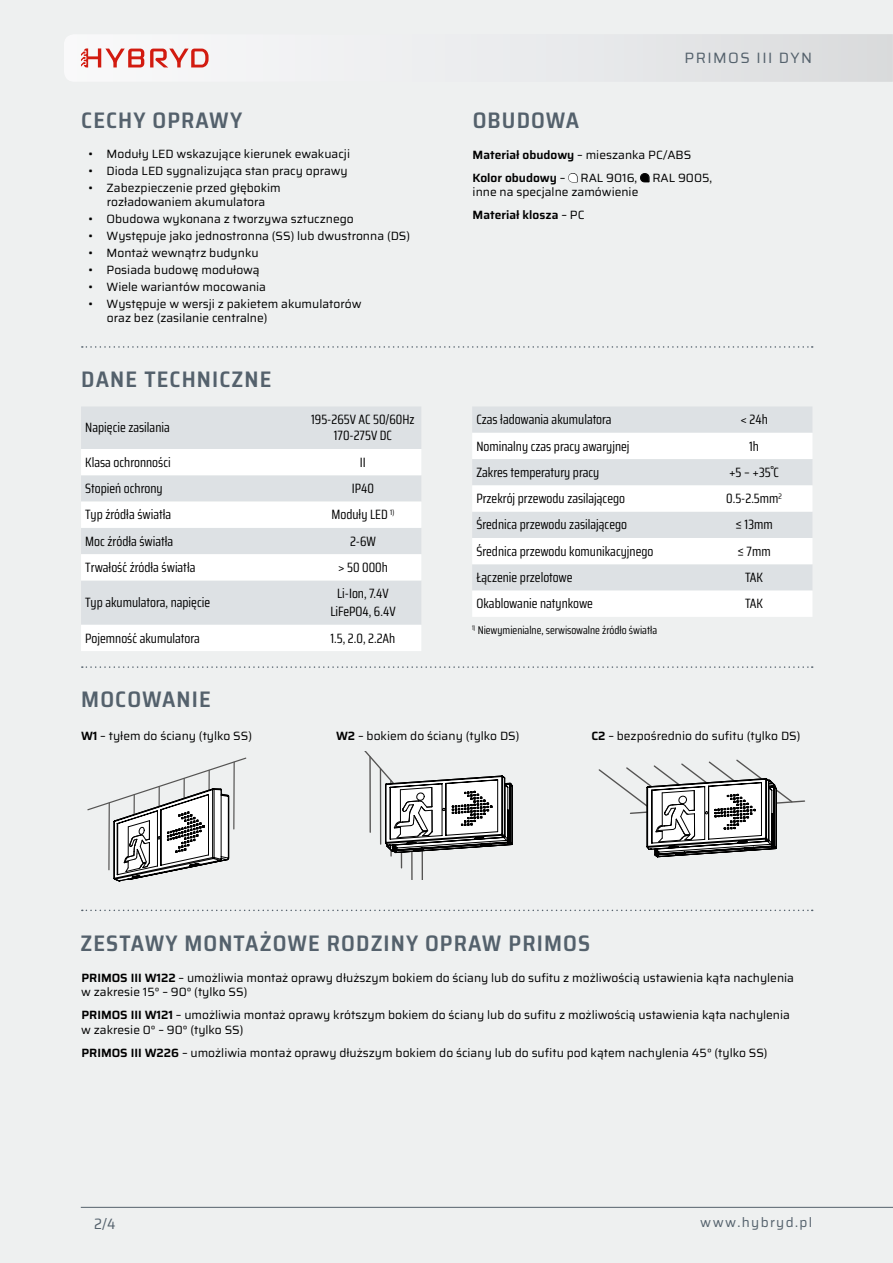
<style>
.page{position:relative;width:893px;height:1263px;background:#eef0f0}
.page>*{position:absolute;margin:0;border:0;box-sizing:border-box;transform-origin:0 0}
.t1{font:600 semi-condensed 22.5px "Saira";letter-spacing:.05em;color:#54616c}
.t2{font:15px "Saira";letter-spacing:.1em;color:#54616c}
.t3{font:semi-condensed 15px "Saira";color:#54616c}
.t4{font:13.5px/16.2px "Saira Condensed";color:#000;text-align:center}
.t5{font:13.5px "Saira";letter-spacing:.1em;color:#54616c}
.t6{font:12px/13.8px "Saira";color:#000}
.t7{font:11.25px "Saira Condensed";color:#000}
.s1{font-weight:600}
</style>
<div class="page">
<hr style="left:81px;top:1207px;width:812px;height:1px;background:#54616c">
<svg style="left:64px;top:34px;width:829px;height:48px"></svg>
<svg style="left:82px;top:346px;width:731px;height:2px"></svg>
<div style="left:81px;top:407px;width:340px;height:42px;background:#dde1e4"></div>
<svg style="left:81px;top:449px;width:340px;height:202px;background:#eef0f2"></svg>
<div style="left:472px;top:407px;width:340px;height:25px;background:#dde1e4"></div>
<svg style="left:472px;top:433px;width:340px;height:184px;background:#f0f2f3"></svg>
<svg style="left:82px;top:666px;width:731px;height:2px"></svg>
<svg style="left:87px;top:757px;width:160px;height:125px"></svg>
<hr style="left:390px;top:781px;width:2px;height:75px;background:#555453">
<hr style="left:401px;top:792px;width:1px;height:76px;background:#555453">
<hr style="left:411px;top:804px;width:2px;height:75px;background:#555453">
<hr style="left:421px;top:816px;width:2px;height:63px;background:#555453">
<svg style="left:364px;top:751px;width:149px;height:102px"></svg>
<svg style="left:598px;top:759px;width:207px;height:98px"></svg>
<svg style="left:82px;top:910px;width:731px;height:1px"></svg>
<h1 class="t1" style="left:81px;top:103px;width:162px">CECHY OPRAWY</h1>
<p class="t6" style="left:88px;top:147px;width:263px">• Moduły LED wskazujące kierunek ewakuacji</p>
<p class="t6" style="left:88px;top:164px;width:261px">• Dioda LED sygnalizująca stan pracy oprawy</p>
<p class="t6" style="left:88px;top:181px;width:194px;text-align:center">• Zabezpieczenie przed głębokim rozładowaniem akumulatora</p>
<p class="t6" style="left:88px;top:212px;width:267px">• Obudowa wykonana z tworzywa sztucznego</p>
<p class="t6" style="left:88px;top:229px;width:323px">• Występuje jako jednostronna (SS) lub dwustronna (DS)</p>
<p class="t6" style="left:88px;top:246px;width:172px">• Montaż wewnątrz budynku</p>
<p class="t6" style="left:88px;top:263px;width:173px">• Posiada budowę modułową</p>
<p class="t6" style="left:88px;top:280px;width:179px">• Wiele wariantów mocowania</p>
<p class="t6" style="left:107px;top:297px;width:256px;text-indent:-19px">• Występuje w wersji z pakietem akumulatorów oraz bez (zasilanie centralne)</p>
<h1 class="t1" style="left:81px;top:362px;width:192px">DANE TECHNICZNE</h1>
<p class="t4" style="left:85px;top:419px;width:86px">Napięcie zasilania</p>
<p class="t4" style="left:311px;top:411px;width:105px">195-265V AC 50/60Hz<br>170-275V DC</p>
<p class="t4" style="left:85px;top:454px;width:87px">Klasa ochronności</p>
<p class="t4" style="left:360px;top:454px;width:7px">II</p>
<p class="t4" style="left:85px;top:480px;width:79px">Stopień ochrony</p>
<p class="t4" style="left:352px;top:480px;width:24px">IP40</p>
<p class="t4" style="left:85px;top:506px;width:87px">Typ źródła światła</p>
<p class="t4" style="left:331px;top:506px;width:64px">Moduły LED <sup>1)</sup></p>
<p class="t4" style="left:85px;top:533px;width:90px">Moc źródła światła</p>
<p class="t4" style="left:350px;top:533px;width:27px">2-6W</p>
<p class="t4" style="left:85px;top:559px;width:112px">Trwałość źródła światła</p>
<p class="t4" style="left:338px;top:559px;width:51px">&gt; 50 000h</p>
<p class="t4" style="left:85px;top:594px;width:126px">Typ akumulatora, napięcie</p>
<p class="t4" style="left:330px;top:584px;width:67px;line-height:18px">Li-Ion, 7.4V<br>LiFePO4, 6.4V</p>
<p class="t4" style="left:85px;top:629px;width:116px">Pojemność akumulatora</p>
<p class="t4" style="left:330px;top:629px;width:66px">1.5, 2.0, 2.2Ah</p>
<p class="t2" style="left:684px;top:47px;width:129px">PRIMOS III DYN</p>
<h1 class="t1" style="left:473px;top:103px;width:108px">OBUDOWA</h1>
<p class="t6" style="left:473px;top:143px;width:241px;line-height:23px"><span class="s1">Materiał obudowy</span> – mieszanka PC/ABS<br><span class="s1">Kolor obudowy</span> – q RAL 9016, q RAL 9005,</p>
<p class="t6" style="left:473px;top:180px;width:167px;line-height:23px">inne na specjalne zamówienie<br><span class="s1">Materiał klosza</span> – PC</p>
<p class="t4" style="left:476px;top:411px;width:137px">Czas ładowania akumulatora</p>
<p class="t4" style="left:740px;top:411px;width:29px">&lt; 24h</p>
<p class="t4" style="left:476px;top:437px;width:155px">Nominalny czas pracy awaryjnej</p>
<p class="t4" style="left:749px;top:437px;width:11px">1h</p>
<p class="t4" style="left:476px;top:464px;width:124px">Zakres temperatury pracy</p>
<p class="t4" style="left:729px;top:464px;width:51px">+5 – +35˚C</p>
<p class="t4" style="left:476px;top:490px;width:150px">Przekrój przewodu zasilającego</p>
<p class="t4" style="left:726px;top:490px;width:57px">0.5-2.5mm<sup>2</sup></p>
<p class="t4" style="left:476px;top:516px;width:152px">Średnica przewodu zasilającego</p>
<p class="t4" style="left:735px;top:516px;width:39px">≤ 13mm</p>
<p class="t4" style="left:476px;top:543px;width:178px">Średnica przewodu komunikacyjnego</p>
<p class="t4" style="left:737px;top:543px;width:35px">≤ 7mm</p>
<p class="t4" style="left:476px;top:569px;width:98px">Łączenie przelotowe</p>
<p class="t4" style="left:745px;top:569px;width:20px">TAK</p>
<p class="t4" style="left:476px;top:595px;width:118px">Okablowanie natynkowe</p>
<p class="t4" style="left:745px;top:595px;width:20px">TAK</p>
<p class="t7" style="left:472px;top:622px;width:186px"><sup>1)</sup> Niewymienialne, serwisowalne źródło światła</p>
<h1 class="t1" style="left:81px;top:682px;width:131px">MOCOWANIE</h1>
<p class="t6" style="left:81px;top:729px;width:173px"><span class="s1">W1</span> – tyłem do ściany (tylko SS)</p>
<p class="t6" style="left:336px;top:729px;width:185px"><span class="s1">W2</span> – bokiem do ściany (tylko DS)</p>
<p class="t6" style="left:591px;top:729px;width:211px"><span class="s1">C2</span> – bezpośrednio do sufitu (tylko DS)</p>
<h1 class="t1" style="left:80px;top:926px;width:511px">ZESTAWY MONTAŻOWE RODZINY OPRAW PRIMOS</h1>
<p class="t6" style="left:81px;top:970px;width:714px;line-height:14.4px"><span class="s1">PRIMOS III W122</span> – umożliwia montaż oprawy dłuższym bokiem do ściany lub do sufitu z możliwością ustawienia kąta nachylenia w zakresie 15° – 90° (tylko SS)</p>
<p class="t6" style="left:81px;top:1008px;width:710px;line-height:14.4px"><span class="s1">PRIMOS III W121</span> – umożliwia montaż oprawy krótszym bokiem do ściany lub do sufitu z możliwością ustawienia kąta nachylenia w zakresie 0° – 90° (tylko SS)</p>
<p class="t6" style="left:81px;top:1045px;width:688px"><span class="s1">PRIMOS III W226</span> – umożliwia montaż oprawy dłuższym bokiem do ściany lub do sufitu pod kątem nachylenia 45° (tylko SS)</p>
<p class="t3" style="left:94px;top:1213px;width:23px">2/4</p>
<p class="t5" style="left:700px;top:1212px;width:113px">www.hybryd.pl</p>
</div>
